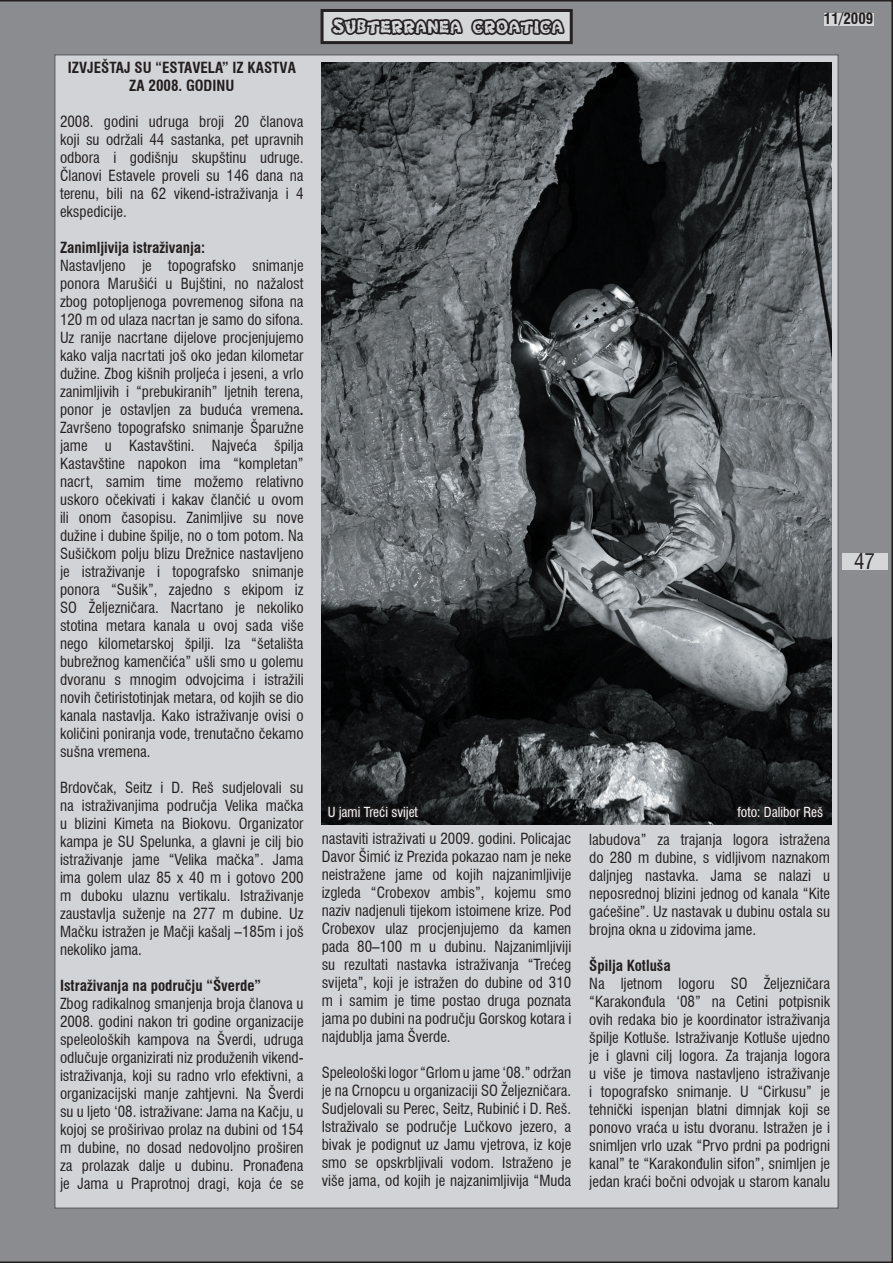
<style>
.page{position:relative;width:893px;height:1263px;background:#8a8c90}
.page>*{position:absolute;margin:0;border:0;box-sizing:border-box;transform-origin:0 0}
.t1{font:21px "Chlorinar";color:#231f20}
.t2{font:condensed 21px "Swiss 721 BT";color:#231f20}
.t3{font:condensed 15px/18px "Swiss 721 BT";color:#231f20;text-align:justify}
.t4{font:700 condensed 15px/18px "Swiss 721 BT";color:#231f20;text-align:center}
.t5{font:condensed 13.5px "Swiss 721 BT";color:#fff}
.s1{font-weight:700}
</style>
<div class="page">
<div style="left:55px;top:55px;width:783px;height:1153px;background:#d2d3d7"></div>
<div style="left:322px;top:10px;width:249px;height:33px;background:#d5d6d8"></div>
<div style="left:321px;top:9px;width:252px;height:35px;border:3px solid #252122"></div>
<div style="left:843px;top:553px;width:45px;height:17px;background:#d5d6d8"></div>
<div style="left:824px;top:13px;width:49px;height:12px;background:#d5d6d8"></div>
<img style="left:322px;top:62px;width:510px;height:762px">
<svg style="left:326px;top:804px;width:94px;height:20px;background:#191819"></svg>
<svg style="left:735px;top:800px;width:91px;height:24px;background:#181819"></svg>
<p class="t4" style="left:68px;top:58px;width:230px">IZVJEŠTAJ SU “ESTAVELA” IZ KASTVA<br>ZA 2008. GODINU</p>
<p class="t3" style="left:60px;top:112px;width:245px">2008. godini udruga broji 20 članova koji su održali 44 sastanka, pet upravnih odbora i godišnju skupštinu udruge.<br>Članovi Estavele proveli su 146 dana na terenu, bili na 62 vikend-istraživanja i 4 ekspedicije.</p>
<p class="t4" style="left:60px;top:238px;width:147px">Zanimljivija istraživanja:</p>
<p class="t3" style="left:60px;top:256px;width:245px">Nastavljeno je topografsko snimanje ponora Marušići u Bujštini, no nažalost zbog potopljenoga povremenog sifona na 120 m od ulaza nacrtan je samo do sifona.<br>Uz ranije nacrtane dijelove procjenjujemo kako valja nacrtati još oko jedan kilometar dužine. Zbog kišnih proljeća i jeseni, a vrlo zanimljivih i “prebukiranih” ljetnih terena, ponor je ostavljen za buduća vremena<span class="s1">.<br></span>Završeno topografsko snimanje Šparužne jame u Kastavštini. Najveća špilja Kastavštine napokon ima “kompletan” nacrt, samim time možemo relativno uskoro očekivati i kakav člančić u ovom ili onom časopisu. Zanimljive su nove dužine i dubine špilje, no o tom potom. Na Sušičkom polju blizu Drežnice nastavljeno je istraživanje i topografsko snimanje ponora “Sušik”, zajedno s ekipom iz SO Željezničara. Nacrtano je nekoliko stotina metara kanala u ovoj sada više nego kilometarskoj špilji. Iza “šetališta bubrežnog kamenčića” ušli smo u golemu dvoranu s mnogim odvojcima i istražili novih četiristotinjak metara, od kojih se dio kanala nastavlja. Kako istraživanje ovisi o količini poniranja vode, trenutačno čekamo sušna vremena.</p>
<p class="t3" style="left:60px;top:778px;width:245px">Brdovčak, Seitz i D. Reš sudjelovali su na istraživanjima područja Velika mačka u blizini Kimeta na Biokovu. Organizator kampa je SU Spelunka, a glavni je cilj bio istraživanje jame “Velika mačka”. Jama ima golem ulaz 85 x 40 m i gotovo 200 m duboku ulaznu vertikalu. Istraživanje zaustavlja suženje na 277 m dubine. Uz Mačku istražen je Mačji kašalj –185m i još nekoliko jama.</p>
<p class="t4" style="left:60px;top:976px;width:203px">Istraživanja na području “Šverde”</p>
<p class="t3" style="left:60px;top:994px;width:245px">Zbog radikalnog smanjenja broja članova u 2008. godini nakon tri godine organizacije speleoloških kampova na Šverdi, udruga odlučuje organizirati niz produženih vikend&shy;istraživanja, koji su radno vrlo efektivni, a organizacijski manje zahtjevni. Na Šverdi su u ljeto ‘08. istraživane: Jama na Kačju, u kojoj se proširivao prolaz na dubini od 154 m dubine, no dosad nedovoljno proširen za prolazak dalje u dubinu. Pronađena je Jama u Praprotnoj dragi, koja će se</p>
<h1 class="t1" style="left:331px;top:17px;width:233px">SUBTERRANEA CROATICA</h1>
<p class="t4" style="left:824px;top:10px;width:51px">11/2009</p>
<h1 class="t2" style="left:854px;top:549px;width:22px">47</h1>
<p class="t5" style="left:328px;top:804px;width:92px">U jami Treći svijet</p>
<p class="t5" style="left:737px;top:804px;width:87px">foto: Dalibor Reš</p>
<p class="t3" style="left:322px;top:829px;width:251px">nastaviti istraživati u 2009. godini. Policajac Davor Šimić iz Prezida pokazao nam je neke neistražene jame od kojih najzanimljivije izgleda “Crobexov ambis”, kojemu smo naziv nadjenuli tijekom istoimene krize. Pod Crobexov ulaz procjenjujemo da kamen pada 80–100 m u dubinu. Najzanimljiviji su rezultati nastavka istraživanja “Trećeg svijeta”, koji je istražen do dubine od 310 m i samim je time postao druga poznata jama po dubini na području Gorskog kotara i najdublja jama Šverde.</p>
<p class="t3" style="left:322px;top:1063px;width:251px">Speleološki logor “Grlom u jame ‘08.” održan je na Crnopcu u organizaciji SO Željezničara.<br>Sudjelovali su Perec, Seitz, Rubinić i D. Reš.<br>Istraživalo se područje Lučkovo jezero, a bivak je podignut uz Jamu vjetrova, iz koje smo se opskrbljivali vodom. Istraženo je više jama, od kojih je najzanimljivija “Muda</p>
<p class="t3" style="left:589px;top:830px;width:242px">labudova” za trajanja logora istražena do 280 m dubine, s vidljivom naznakom daljnjeg nastavka. Jama se nalazi u neposrednoj blizini jednog od kanala “Kite gaćešine”. Uz nastavak u dubinu ostala su brojna okna u zidovima jame.</p>
<p class="t4" style="left:589px;top:956px;width:83px">Špilja Kotluša</p>
<p class="t3" style="left:589px;top:974px;width:242px">Na ljetnom logoru SO Željezničara “Karakonđula ‘08” na Cetini potpisnik ovih redaka bio je koordinator istraživanja špilje Kotluše. Istraživanje Kotluše ujedno je i glavni cilj logora. Za trajanja logora u više je timova nastavljeno istraživanje i topografsko snimanje. U “Cirkusu” je tehnički ispenjan blatni dimnjak koji se ponovo vraća u istu dvoranu. Istražen je i snimljen vrlo uzak “Prvo prdni pa podrigni kanal” te “Karakonđulin sifon”, snimljen je jedan kraći bočni odvojak u starom kanalu</p>
</div>
